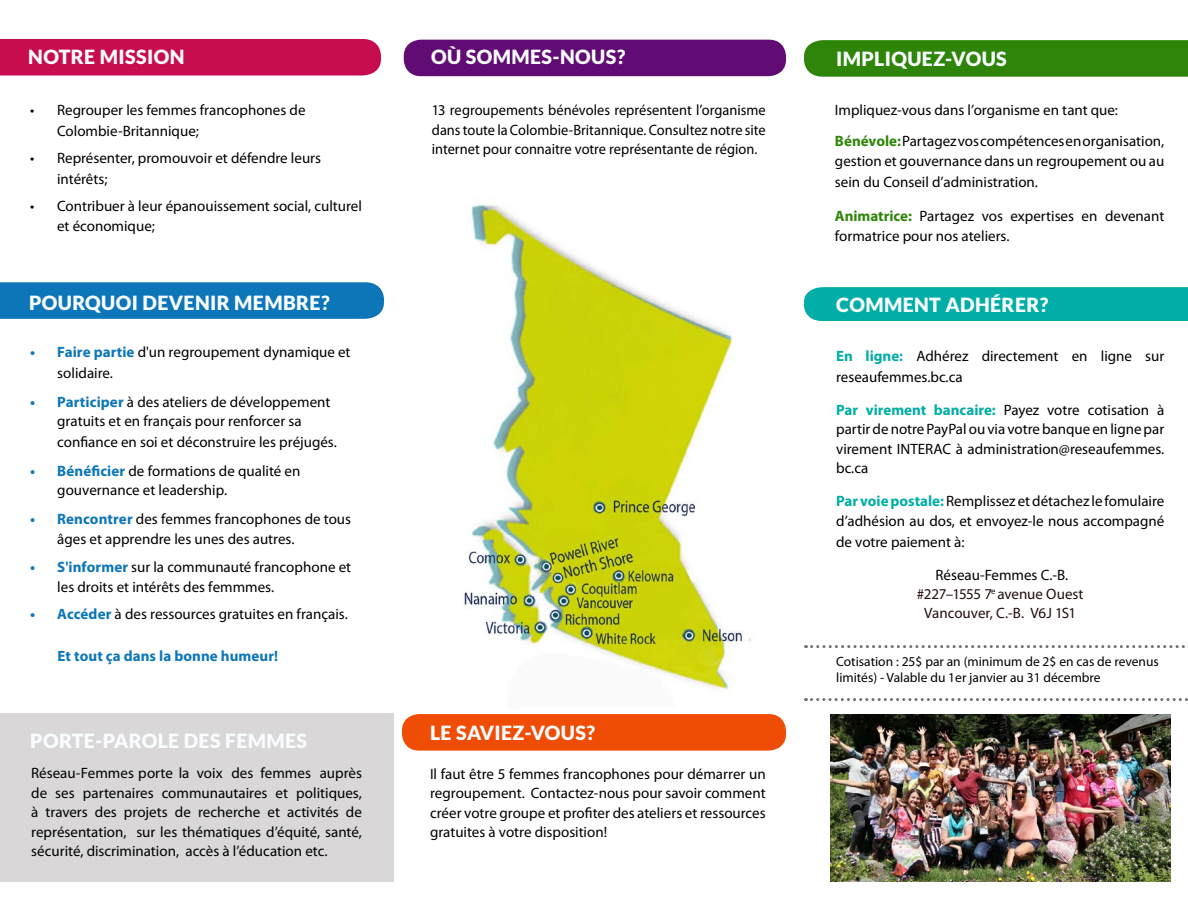
<style>
.page{position:relative;width:1188px;height:918px;background:#fff}
.page>*{position:absolute;margin:0;border:0;box-sizing:border-box;transform-origin:0 0}
.t1{font:900 19.5px "Lato";letter-spacing:.02em;color:#fafdff}
.t2{font:15px/19.5px "Myriad Pro";color:#000}
.t3{font:15px/19.5px "Myriad Pro";color:#000101;text-align:justify}
.t4{font:15px/19.5px "Myriad Pro";color:#000101;text-align:justify;scale:.96 1}
.t5{font:15px/19.2px "Myriad Pro";color:#240d0d;text-align:center}
.t6{font:700 15px "Myriad Pro";letter-spacing:.005em;color:#0c76b9}
.t7{font:13.5px/16.2px "Myriad Pro";color:#000}
.s1{font-weight:700;color:#0c76b9}
.s2{color:#000}
.s3{font-weight:700;color:#2f8509}
.s4{font-weight:700;color:#00ada7}
.s5{font-weight:700;color:#1fa3ce}
</style>
<div class="page">
<div style="left:0;top:713px;width:393px;height:169px;background:#d9d7d7"></div>
<div style="left:804px;top:40px;width:384px;height:37px;background:#2f8509"></div>
<div style="left:804px;top:287px;width:384px;height:34px;background:#00ada7"></div>
<div style="left:404px;top:40px;width:382px;height:36px;background:#610c74;border-radius:17px"></div>
<div style="left:0;top:39px;width:381px;height:37px;background:#c70c4f"></div>
<div style="left:0;top:282px;width:384px;height:37px;background:#0c76b9"></div>
<svg style="left:806px;top:645px;width:379px;height:3px"></svg>
<svg style="left:806px;top:698px;width:382px;height:3px"></svg>
<div style="left:402px;top:714px;width:384px;height:37px;background:#ef4d06;border-radius:17px"></div>
<img style="left:464px;top:204px;width:288px;height:490px">
<img style="left:830px;top:714px;width:341px;height:167px">
<h1 class="t1" style="left:28px;top:46px;width:158px">NOTRE MISSION</h1>
<p class="t2" style="left:57px;top:99px;width:250px;line-height:21px;text-indent:-27px">• Regrouper les femmes francophones de<br>Colombie-Britannique;</p>
<p class="t2" style="left:57px;top:147px;width:266px;line-height:21px;text-indent:-27px">• Représenter, promouvoir et défendre leurs intérêts;</p>
<p class="t2" style="left:57px;top:196px;width:306px;text-indent:-27px">• Contribuer à leur épanouissement social, culturel et économique;</p>
<h1 class="t1" style="left:29px;top:291px;width:302px">POURQUOI DEVENIR MEMBRE?</h1>
<p class="t2" style="left:57px;top:342px;width:295px;line-height:21px;text-indent:-27px"><span class="s1">• Faire partie</span> d'un regroupement dynamique et solidaire.</p>
<p class="t2" style="left:30px;top:392px;width:302px;text-align:center"><span class="s1">• Participer</span> à des ateliers de développement gratuits et en français pour renforcer sa</p>
<p class="t2" style="left:57px;top:432px;width:281px">confiance en soi et déconstruire les préjugés.</p>
<p class="t2" style="left:57px;top:461px;width:245px;text-indent:-27px"><span class="s1">• Bénéficier</span> de formations de qualité en gouvernance et leadership.</p>
<p class="t2" style="left:57px;top:509px;width:295px;text-indent:-27px"><span class="s1">• Rencontrer</span> des femmes francophones de tous âges et apprendre les unes des autres.</p>
<p class="t2" style="left:57px;top:557px;width:295px;text-indent:-27px"><span class="s1">• S'informer</span> sur la communauté francophone et les droits et intérêts des femmmes.</p>
<p class="t2" style="left:30px;top:604px;width:319px"><span class="s1">• Accéder</span> à des ressources gratuites en français.</p>
<p class="t6" style="left:58px;top:646px;width:222px">Et tout ça dans la bonne humeur!</p>
<h1 class="t1" style="left:30px;top:729px;width:278px">PORTE-PAROLE DES FEMMES</h1>
<p class="t3" style="left:31px;top:763px;width:332px">Réseau-Femmes porte la voix des femmes auprès de ses partenaires communautaires et politiques, à travers des projets de recherche et activités de représentation, sur les thématiques d’équité, santé, sécurité, discrimination, accès <span class="s2">à l’éducation etc.</span></p>
<h1 class="t1" style="left:431px;top:46px;width:196px">OÙ SOMMES-NOUS?</h1>
<h1 class="t1" style="left:836px;top:48px;width:172px">IMPLIQUEZ-VOUS</h1>
<p class="t3" style="left:835px;top:94px;width:331px;line-height:31.3px">Impliquez-vous dans l’organisme en tant que:<br><span class="s3">Bénévole:</span><span class="s2">Partagez vos compétences en organisation,</span></p>
<p class="t2" style="left:835px;top:150px;width:331px;line-height:21px">gestion et gouvernance dans un regroupement ou au sein du Conseil d’administration.</p>
<p class="t2" style="left:835px;top:206px;width:331px"><span class="s3">Animatrice:</span> Partagez vos expertises en devenant formatrice pour nos ateliers.</p>
<p class="t4" style="left:432px;top:100px;width:349px">13 regroupements bénévoles représentent l’organisme dans toute la Colombie-Britannique. Consultez notre site internet pour connaitre votre représentante de région.</p>
<h1 class="t1" style="left:430px;top:722px;width:167px">LE SAVIEZ-VOUS?</h1>
<p class="t3" style="left:430px;top:764px;width:337px">Il faut être 5 femmes francophones pour démarrer un regroupement. Contactez-nous pour savoir comment créer votre groupe et profiter des ateliers et ressources gratuites à votre disposition!</p>
<h1 class="t1" style="left:836px;top:293px;width:214px">COMMENT ADHÉRER?</h1>
<p class="t2" style="left:836px;top:345px;width:330px;line-height:21px"><span class="s4">En ligne</span><span class="s5">:</span> Adhérez directement en ligne sur reseaufemmes.bc.ca</p>
<p class="t2" style="left:836px;top:400px;width:330px;text-align:justify"><span class="s4">Par virement bancaire:</span> Payez votre cotisation à partir de notre PayPal ou via votre banque en ligne par virement INTERAC à administration@reseaufemmes. bc.ca</p>
<p class="t2" style="left:836px;top:491px;width:330px"><span class="s4">Par voie postale:</span> Remplissez et détachez le fomulaire d’adhésion au dos, et envoyez-le nous accompagné</p>
<p class="t2" style="left:836px;top:532px;width:130px">de votre paiement à:</p>
<p class="t5" style="left:917px;top:565px;width:168px"><span class="s2">Réseau-Femmes C.-B. </span>#227–1555 7<sup>e</sup> avenue Ouest<br>Vancouver, C.-B. V6J 1S1</p>
<p class="t7" style="left:836px;top:653px;width:324px">Cotisation : 25$ par an (minimum de 2$ en cas de revenus limités) - Valable du 1er janvier au 31 décembre</p>
</div>
